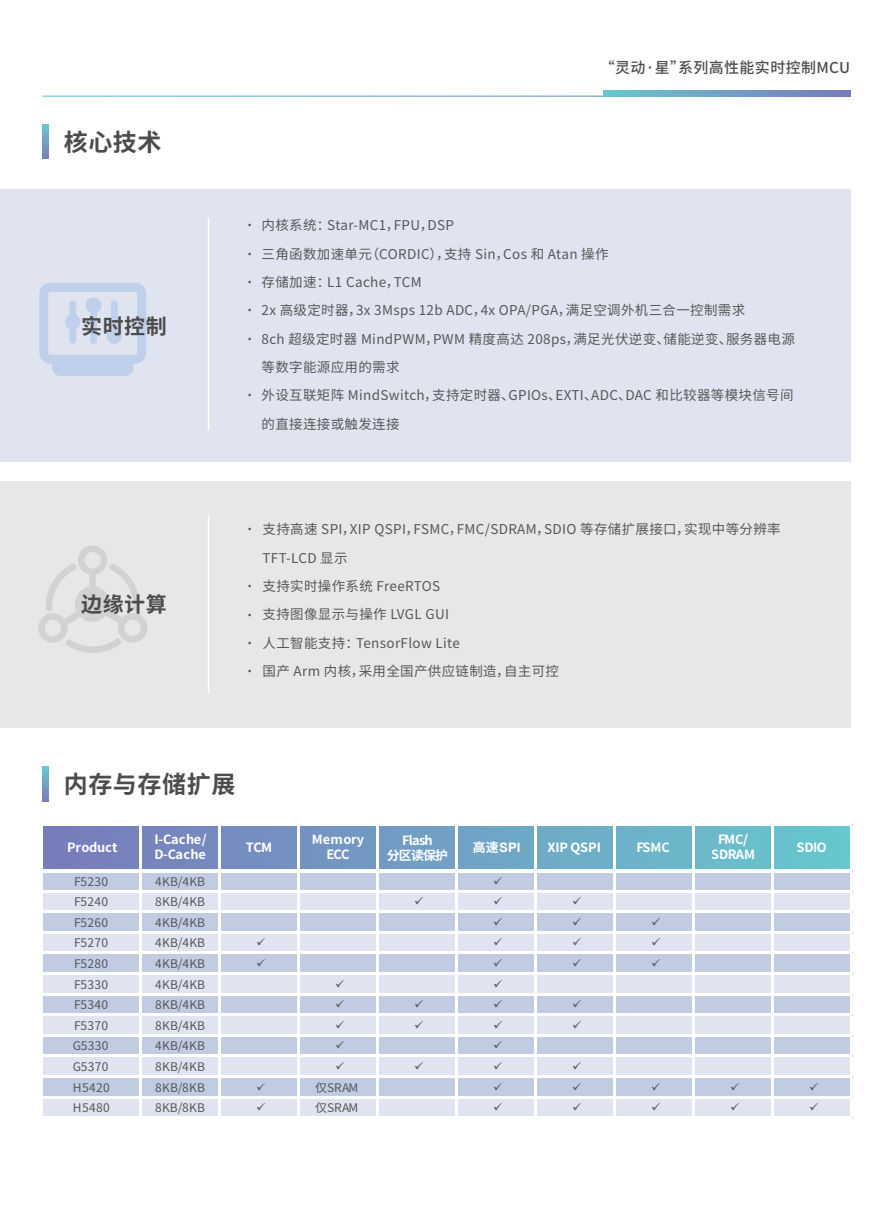
<style>
.page{position:relative;width:893px;height:1212px;background:#fff}
.page>*{position:absolute;margin:0;border:0;box-sizing:border-box;transform-origin:0 0}
.t1{font:700 24px "Source Han Sans CN";letter-spacing:.025em;color:#4b4c4d}
.t2{font:700 21px "Source Han Sans CN";letter-spacing:.025em;color:#4b4c4d}
.t3{font:500 15px "Source Han Sans CN";letter-spacing:.025em;color:#4b4c4d}
.t4{font:13.5px/28.3px "Source Han Sans CN";letter-spacing:.025em;color:#57585a}
.t5{font:700 13.5px/28.3px "Source Han Sans CN";color:#57585a;text-align:justify}
.t6{font:700 13.05px "Arial";color:#fff}
.t7{font:700 12.75px/15.3px "Source Han Sans CN";letter-spacing:-.03em;color:#fff;text-align:center}
.t8{font:700 12.75px/15.3px "Source Han Sans CN";color:#fff}
.t9{font:700 12.75px/15.3px "Source Han Sans CN";letter-spacing:-.06em;color:#fff;text-align:center}
.t10{font:11.85px "Source Han Sans CN";letter-spacing:.025em;color:#57585a}
.s1{font-family:"Source Han Sans CN";font-size:12.75px}
</style>
<div class="page">
<div style="left:0;top:190px;width:850px;height:272px;background:#e0e4f0"></div>
<div style="left:0;top:481px;width:850px;height:247px;background:#e6e7e9"></div>
<svg style="left:39px;top:283px;width:107px;height:93px"></svg>
<svg style="left:38px;top:545px;width:109px;height:108px"></svg>
<hr style="left:208px;top:218px;width:1px;height:212px;background:#fff">
<hr style="left:208px;top:515px;width:1px;height:179px;background:#fff">
<div style="left:43px;top:826px;width:809px;height:45px;background:linear-gradient(to right,#797aba,#68c7ce)"></div>
<div style="left:43px;top:870px;width:809px;height:22px;background:#c1cbe2"></div>
<div style="left:43px;top:891px;width:809px;height:22px;background:#e0e4f0"></div>
<div style="left:43px;top:912px;width:809px;height:21px;background:#c1cbe2"></div>
<div style="left:43px;top:932px;width:809px;height:22px;background:#e0e4f0"></div>
<div style="left:43px;top:953px;width:809px;height:21px;background:#c1cbe2"></div>
<div style="left:43px;top:973px;width:809px;height:22px;background:#e0e4f0"></div>
<div style="left:43px;top:994px;width:809px;height:22px;background:#c1cbe2"></div>
<div style="left:43px;top:1015px;width:809px;height:21px;background:#e0e4f0"></div>
<div style="left:43px;top:1035px;width:809px;height:22px;background:#c1cbe2"></div>
<div style="left:43px;top:1056px;width:809px;height:21px;background:#e0e4f0"></div>
<div style="left:43px;top:1076px;width:809px;height:22px;background:#c1cbe2"></div>
<div style="left:43px;top:1097px;width:809px;height:22px;background:#e0e4f0"></div>
<hr style="left:42px;top:869px;width:810px;height:4px;background:#fff">
<hr style="left:139px;top:826px;width:3px;height:43px;background:#fff">
<hr style="left:218px;top:826px;width:3px;height:43px;background:#fff">
<hr style="left:297px;top:826px;width:3px;height:43px;background:#fff">
<hr style="left:376px;top:826px;width:3px;height:43px;background:#fff">
<hr style="left:455px;top:826px;width:3px;height:43px;background:#fff">
<hr style="left:534px;top:826px;width:3px;height:43px;background:#fff">
<hr style="left:613px;top:826px;width:3px;height:43px;background:#fff">
<hr style="left:692px;top:826px;width:3px;height:43px;background:#fff">
<hr style="left:771px;top:826px;width:3px;height:43px;background:#fff">
<hr style="left:43px;top:890px;width:809px;height:2px;background:#fff">
<hr style="left:850px;top:826px;width:2px;height:43px;background:#fff">
<hr style="left:43px;top:910px;width:809px;height:3px;background:#fff">
<hr style="left:43px;top:931px;width:809px;height:2px;background:#fff">
<hr style="left:43px;top:952px;width:809px;height:2px;background:#fff">
<hr style="left:43px;top:972px;width:809px;height:2px;background:#fff">
<hr style="left:43px;top:993px;width:809px;height:2px;background:#fff">
<hr style="left:43px;top:1013px;width:809px;height:3px;background:#fff">
<hr style="left:43px;top:1034px;width:809px;height:2px;background:#fff">
<hr style="left:43px;top:1055px;width:809px;height:2px;background:#fff">
<hr style="left:43px;top:1075px;width:809px;height:2px;background:#fff">
<hr style="left:43px;top:1096px;width:809px;height:2px;background:#fff">
<hr style="left:139px;top:873px;width:3px;height:246px;background:#fff">
<hr style="left:218px;top:873px;width:3px;height:246px;background:#fff">
<hr style="left:297px;top:873px;width:3px;height:246px;background:#fff">
<hr style="left:376px;top:873px;width:3px;height:246px;background:#fff">
<hr style="left:455px;top:873px;width:3px;height:246px;background:#fff">
<hr style="left:534px;top:873px;width:3px;height:246px;background:#fff">
<hr style="left:613px;top:873px;width:3px;height:246px;background:#fff">
<hr style="left:692px;top:873px;width:3px;height:246px;background:#fff">
<hr style="left:771px;top:873px;width:3px;height:246px;background:#fff">
<hr style="left:43px;top:1116px;width:809px;height:3px;background:#fff">
<hr style="left:850px;top:873px;width:2px;height:246px;background:#fff">
<svg style="left:604px;top:91px;width:246px;height:5px"></svg>
<svg style="left:43px;top:125px;width:5px;height:34px"></svg>
<svg style="left:43px;top:767px;width:5px;height:34px"></svg>
<h1 class="t1" style="left:64px;top:130px;width:99px">核心技术</h1>
<h2 class="t2" style="left:81px;top:315px;width:87px">实时控制</h2>
<h2 class="t2" style="left:81px;top:594px;width:87px">边缘计算</h2>
<p class="t3" style="left:600px;top:60px;width:252px">“灵动·星”系列高性能实时控制MCU</p>
<p class="t5" style="left:246px;top:211px;width:9px">· · · · ·</p>
<p class="t5" style="left:246px;top:381px;width:9px">·</p>
<p class="t4" style="left:261px;top:211px;width:535px">内核系统：Star-MC1，FPU，DSP<br>三角函数加速单元（CORDIC），支持 Sin，Cos 和 Atan 操作<br>存储加速：L1 Cache，TCM<br>2x 高级定时器，3x 3Msps 12b ADC，4x OPA/PGA，满足空调外机三合一控制需求<br>8ch 超级定时器 MindPWM，PWM 精度高达 208ps，满足光伏逆变、储能逆变、服务器电源等数字能源应用的需求<br>外设互联矩阵 MindSwitch，支持定时器、GPIOs、EXTI、ADC、DAC 和比较器等模块信号间的直接连接或触发连接</p>
<p class="t5" style="left:246px;top:515px;width:9px">·</p>
<p class="t5" style="left:246px;top:572px;width:9px">· · · ·</p>
<p class="t4" style="left:263px;top:515px;width:520px">支持高速 SPI，XIP QSPI，FSMC，FMC/SDRAM，SDIO 等存储扩展接口，实现中等分辨率<br>TFT-LCD 显示<br>支持实时操作系统 FreeRTOS<br>支持图像显示与操作 LVGL GUI<br>人工智能支持：TensorFlow Lite<br>国产 Arm 内核，采用全国产供应链制造，自主可控</p>
<h1 class="t1" style="left:64px;top:772px;width:173px">内存与存储扩展</h1>
<p class="t8" style="left:155px;top:831px;width:54px">I-Cache/<br>D-Cache</p>
<p class="t7" style="left:246px;top:839px;width:28px">TCM</p>
<p class="t8" style="left:312px;top:831px;width:54px;text-align:center">Memory<br>ECC</p>
<p class="t6" style="left:473px;top:838px;width:49px"><span class="s1">高速</span>SPI</p>
<p class="t7" style="left:548px;top:839px;width:55px">XIP QSPI</p>
<p class="t7" style="left:636px;top:839px;width:35px">FSMC</p>
<p class="t7" style="left:711px;top:831px;width:45px">FMC/<br>SDRAM</p>
<p class="t9" style="left:387px;top:832px;width:63px">Flash<br>分区读保护</p>
<p class="t7" style="left:67px;top:839px;width:52px">Product</p>
<p class="t7" style="left:797px;top:839px;width:32px">SDIO</p>
<p class="t10" style="left:74px;top:875px;width:36px">F5230</p>
<p class="t10" style="left:155px;top:875px;width:51px">4KB/4KB</p>
<p class="t10" style="left:74px;top:896px;width:36px">F5240</p>
<p class="t10" style="left:155px;top:896px;width:51px">8KB/4KB</p>
<p class="t10" style="left:74px;top:916px;width:36px">F5260</p>
<p class="t10" style="left:155px;top:916px;width:51px">4KB/4KB</p>
<p class="t10" style="left:74px;top:937px;width:36px">F5270</p>
<p class="t10" style="left:155px;top:937px;width:51px">4KB/4KB</p>
<p class="t10" style="left:74px;top:957px;width:36px">F5280</p>
<p class="t10" style="left:155px;top:957px;width:51px">4KB/4KB</p>
<p class="t10" style="left:74px;top:978px;width:36px">F5330</p>
<p class="t10" style="left:155px;top:978px;width:51px">4KB/4KB</p>
<p class="t10" style="left:74px;top:999px;width:36px">F5340</p>
<p class="t10" style="left:155px;top:999px;width:51px">8KB/4KB</p>
<p class="t10" style="left:74px;top:1019px;width:36px">F5370</p>
<p class="t10" style="left:155px;top:1019px;width:51px">8KB/4KB</p>
<p class="t10" style="left:73px;top:1040px;width:37px">G5330</p>
<p class="t10" style="left:155px;top:1040px;width:51px">4KB/4KB</p>
<p class="t10" style="left:73px;top:1060px;width:37px">G5370</p>
<p class="t10" style="left:155px;top:1060px;width:51px">8KB/4KB</p>
<p class="t10" style="left:73px;top:1081px;width:38px">H5420</p>
<p class="t10" style="left:155px;top:1081px;width:51px">8KB/8KB</p>
<p class="t10" style="left:315px;top:1081px;width:45px">仅SRAM</p>
<p class="t10" style="left:73px;top:1102px;width:38px">H5480</p>
<p class="t10" style="left:155px;top:1102px;width:51px">8KB/8KB</p>
<p class="t10" style="left:315px;top:1102px;width:45px">仅SRAM</p>
</div>
